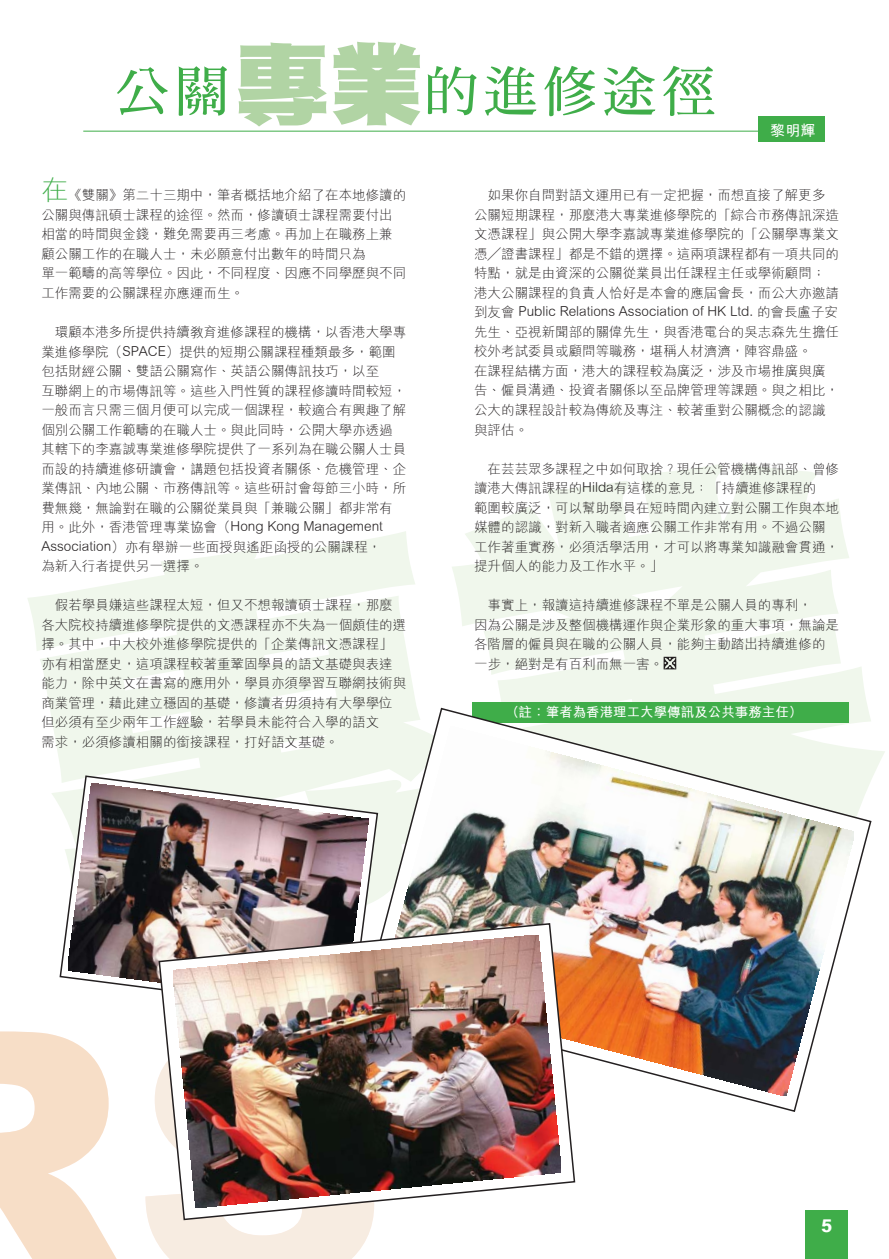
<style>
.page{position:relative;width:889px;height:1259px;background:#fff}
.page>*{position:absolute;margin:0;border:0;box-sizing:border-box;transform-origin:0 0}
.t1{font:54px "DF Ming Bd HK BF";letter-spacing:.1em;color:#3fad49}
.t2{font:800 18px "M Hei";color:#fff}
.t3{font:700 15px "M Hei";color:#fff}
.t4{font:300 13.5px/19.5px "M Hei";color:#231f20}
.t5{font:700 13.5px "M Hei";color:#fff}
.s1{font-family:"DF Hei UB HK BF";font-size:90px;color:#b1d4a4}
.s2{font-size:27px;color:#3fad49}
</style>
<div class="page">
<img style="left:0;top:116px;width:885px;height:1143px">
<h1 class="t1" style="left:116px;top:64px;width:601px">公關<span class="s1">專業</span>的進修途徑</h1>
<p class="t3" style="left:769px;top:123px;width:46px">黎明輝</p>
<p class="t4" style="left:41px;top:186px;width:366px"><span class="s2">在</span>《雙關》第二十三期中，筆者概括地介紹了在本地修讀的公關與傳訊碩士課程的途徑。然而，修讀碩士課程需要付出相當的時間與金錢，難免需要再三考慮。再加上在職務上兼顧公關工作的在職人士，未必願意付出數年的時間只為<br>單一範疇的高等學位。因此，不同程度、因應不同學歷與不同工作需要的公關課程亦應運而生。</p>
<p class="t4" style="left:41px;top:322px;width:366px;text-indent:14px">環顧本港多所提供持續教育進修課程的機構，以香港大學專業進修學院（SPACE）提供的短期公關課程種類最多，範圍包括財經公關、雙語公關寫作、英語公關傳訊技巧，以至<br>互聯網上的市場傳訊等。這些入門性質的課程修讀時間較短，一般而言只需三個月便可以完成一個課程，較適合有興趣了解個別公關工作範疇的在職人士。與此同時，公開大學亦透過其轄下的李嘉誠專業進修學院提供了一系列為在職公關人士員而設的持續進修研讀會，講題包括投資者關係、危機管理、企業傳訊、內地公關、市務傳訊等。這些研討會每節三小時，所費無幾，無論對在職的公關從業員與「兼職公關」都非常有用。此外，香港管理專業協會（Hong Kong Management<br>Association）亦有舉辦一些面授與遙距函授的公關課程，<br>為新入行者提供另一選擇。</p>
<p class="t4" style="left:41px;top:595px;width:366px;text-indent:14px">假若學員嫌這些課程太短，但又不想報讀碩士課程，那麼各大院校持續進修學院提供的文憑課程亦不失為一個頗佳的選擇。其中，中大校外進修學院提供的「企業傳訊文憑課程」亦有相當歷史，這項課程較著重鞏固學員的語文基礎與表達能力，除中英文在書寫的應用外，學員亦須學習互聯網技術與商業管理，藉此建立穩固的基礎，修讀者毋須持有大學學位但必須有至少兩年工作經驗，若學員未能符合入學的語文<br>需求，必須修讀相關的銜接課程，打好語文基礎。</p>
<p class="t4" style="left:474px;top:186px;width:366px;text-indent:14px">如果你自問對語文運用已有一定把握，而想直接了解更多公關短期課程，那麼港大專業進修學院的「綜合市務傳訊深造文憑課程」與公開大學李嘉誠專業進修學院的「公關學專業文憑／證書課程」都是不錯的選擇。這兩項課程都有一項共同的特點，就是由資深的公關從業員出任課程主任或學術顧問；港大公關課程的負責人恰好是本會的應屆會長，而公大亦邀請到友會 Public Relations Association of HK Ltd. 的會長盧子安先生、亞視新聞部的關偉先生，與香港電台的吳志森先生擔任校外考試委員或顧問等職務，堪稱人材濟濟，陣容鼎盛。<br>在課程結構方面，港大的課程較為廣泛，涉及市場推廣與廣告、僱員溝通、投資者關係以至品牌管理等課題。與之相比，公大的課程設計較為傳統及專注、較著重對公關概念的認識與評估。</p>
<p class="t4" style="left:474px;top:459px;width:366px;text-indent:14px">在芸芸眾多課程之中如何取捨？現任公管機構傳訊部、曾修讀港大傳訊課程的Hilda有這樣的意見：「持續進修課程的<br>範圍較廣泛，可以幫助學員在短時間內建立對公關工作與本地媒體的認識，對新入職者適應公關工作非常有用。不過公關工作著重實務，必須活學活用，才可以將專業知識融會貫通，提升個人的能力及工作水平。」</p>
<p class="t4" style="left:474px;top:595px;width:366px;text-indent:14px">事實上，報讀這持續進修課程不單是公關人員的專利，<br>因為公關是涉及整個機構運作與企業形象的重大事項，無論是各階層的僱員與在職的公關人員，能夠主動踏出持續進修的一步，絕對是有百利而無一害。</p>
<p class="t5" style="left:505px;top:705px;width:298px">（註：筆者為香港理工大學傳訊及公共事務主任）</p>
<h2 class="t2" style="left:820px;top:1218px;width:13px">5</h2>
</div>
